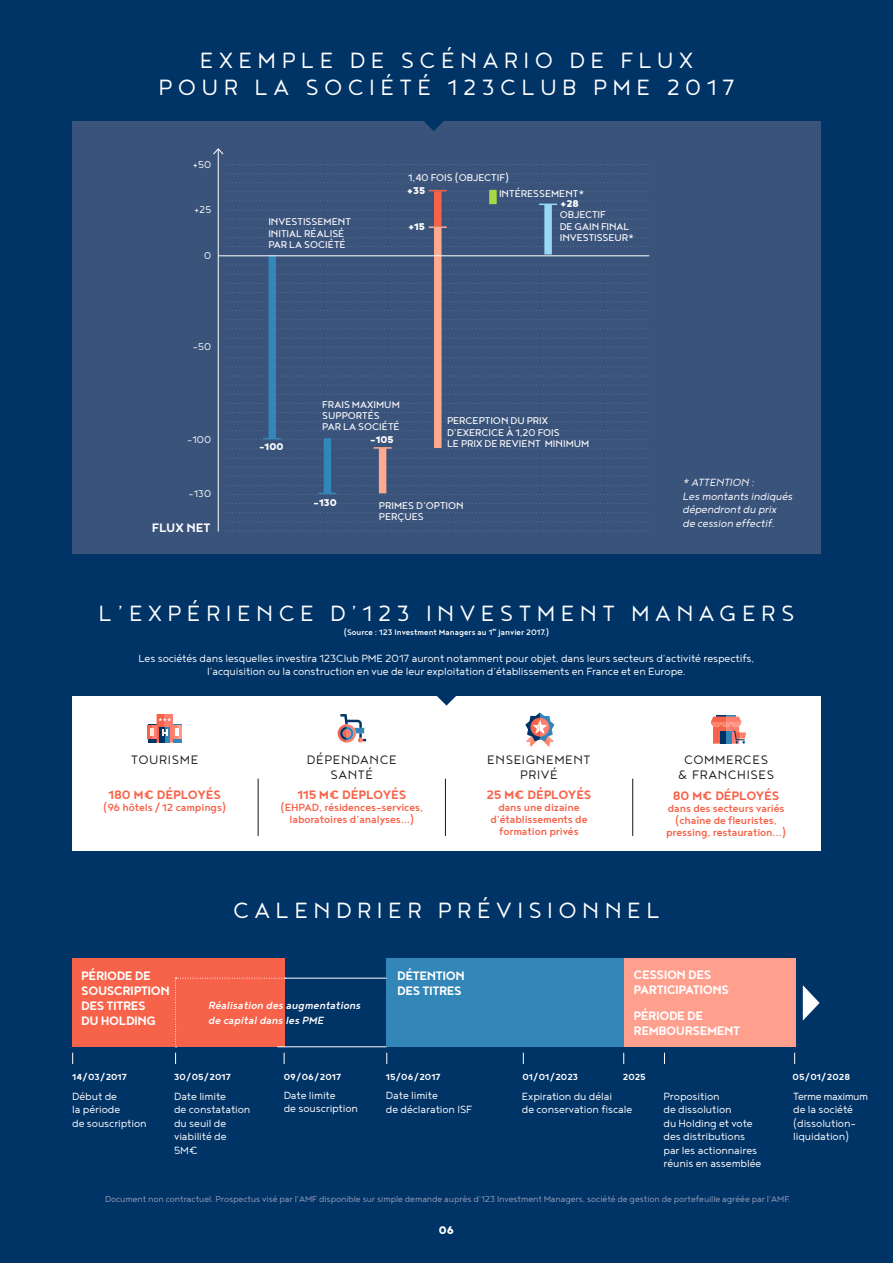
<style>
.page{position:relative;width:893px;height:1263px;background:#036}
.page>*{position:absolute;margin:0;border:0;box-sizing:border-box;transform-origin:0 0}
.t1{font:300 27px/27px "Noyh";letter-spacing:.2em;color:#fff;text-align:center}
.t2{font:700 15px/15px "Noyh";letter-spacing:-.03em;color:#fff}
.t3{font:300 15px/15px "Noyh";letter-spacing:.04em;color:#1b1917;text-align:center}
.t4{font:700 15px "Noyh";letter-spacing:-.01em;color:#f7634a}
.t5{font:900 13.5px "Noyh";color:#fff}
.t6{font:300 12.75px/13.5px "Noyh";letter-spacing:-.01em;color:#fff}
.t7{font:12.75px/12px "Noyh";letter-spacing:-.01em;color:#f7634a;text-align:center}
.t8{font:italic 300 12.75px/13.5px "Noyh";letter-spacing:-.01em;color:#fff}
.t9{font:italic 12.75px/15px "Noyh";color:#fff}
.t10{font:12px/11.2px "Noyh";color:#fff}
.t11{font:900 12px "Noyh";color:#fff}
.t12{font:300 12px "Noyh";color:#fff}
.t13{font:700 10.8px "Noyh";color:#fff}
.t14{font:300 10.5px "Noyh";letter-spacing:-.01em;color:#969eb8}
.t15{font:9.75px "Noyh";color:#fff}
</style>
<div class="page">
<div style="left:72px;top:122px;width:749px;height:432px;background:#3a537b"></div>
<div style="left:72px;top:696px;width:749px;height:154px;background:#fff"></div>
<svg style="left:525px;top:713px;width:29px;height:33px"></svg>
<svg style="left:148px;top:714px;width:34px;height:29px"></svg>
<svg style="left:338px;top:714px;width:28px;height:29px"></svg>
<svg style="left:711px;top:715px;width:35px;height:29px"></svg>
<div style="left:72px;top:959px;width:212px;height:88px;background:#f7634a"></div>
<div style="left:386px;top:959px;width:238px;height:88px;background:#3287b8"></div>
<div style="left:624px;top:959px;width:171px;height:88px;background:#ff9f8e"></div>
<svg style="left:803px;top:985px;width:16px;height:36px"></svg>
<svg style="left:225px;top:292px;width:423px;height:1px"></svg>
<svg style="left:226px;top:385px;width:422px;height:1px"></svg>
<svg style="left:225px;top:476px;width:423px;height:1px"></svg>
<svg style="left:225px;top:219px;width:423px;height:1px"></svg>
<svg style="left:225px;top:319px;width:423px;height:1px"></svg>
<svg style="left:225px;top:412px;width:423px;height:1px"></svg>
<svg style="left:225px;top:503px;width:423px;height:1px"></svg>
<svg style="left:225px;top:173px;width:423px;height:1px"></svg>
<svg style="left:225px;top:274px;width:423px;height:1px"></svg>
<svg style="left:226px;top:366px;width:422px;height:1px"></svg>
<svg style="left:229px;top:457px;width:419px;height:2px"></svg>
<svg style="left:226px;top:328px;width:422px;height:1px"></svg>
<svg style="left:225px;top:421px;width:423px;height:1px"></svg>
<svg style="left:225px;top:512px;width:423px;height:1px"></svg>
<svg style="left:225px;top:182px;width:423px;height:1px"></svg>
<svg style="left:225px;top:283px;width:423px;height:1px"></svg>
<svg style="left:229px;top:375px;width:419px;height:2px"></svg>
<svg style="left:225px;top:467px;width:423px;height:1px"></svg>
<svg style="left:225px;top:237px;width:423px;height:1px"></svg>
<svg style="left:229px;top:337px;width:419px;height:2px"></svg>
<svg style="left:225px;top:430px;width:423px;height:1px"></svg>
<svg style="left:225px;top:521px;width:423px;height:1px"></svg>
<svg style="left:225px;top:301px;width:423px;height:1px"></svg>
<svg style="left:225px;top:394px;width:423px;height:1px"></svg>
<svg style="left:225px;top:485px;width:423px;height:1px"></svg>
<svg style="left:225px;top:246px;width:423px;height:1px"></svg>
<svg style="left:226px;top:347px;width:422px;height:1px"></svg>
<svg style="left:226px;top:530px;width:422px;height:1px"></svg>
<svg style="left:225px;top:310px;width:423px;height:1px"></svg>
<svg style="left:225px;top:403px;width:423px;height:1px"></svg>
<svg style="left:225px;top:164px;width:423px;height:1px"></svg>
<svg style="left:226px;top:265px;width:422px;height:1px"></svg>
<svg style="left:225px;top:357px;width:423px;height:1px"></svg>
<hr style="left:218px;top:149px;width:1px;height:382px;background:#fff">
<svg style="left:213px;top:148px;width:11px;height:7px"></svg>
<div style="left:269px;top:255px;width:7px;height:183px;background:#3287b8"></div>
<div style="left:324px;top:438px;width:7px;height:56px;background:#3287b8"></div>
<div style="left:489px;top:190px;width:8px;height:14px;background:#a7d744"></div>
<div style="left:544px;top:204px;width:8px;height:50px;background:#97d9f5"></div>
<div style="left:379px;top:448px;width:7px;height:45px;background:#ffa98f"></div>
<div style="left:434px;top:228px;width:7px;height:220px;background:#ffa98f"></div>
<div style="left:434px;top:191px;width:7px;height:35px;background:#f7634a"></div>
<svg style="left:225px;top:438px;width:423px;height:2px"></svg>
<svg style="left:225px;top:493px;width:423px;height:2px"></svg>
<svg style="left:226px;top:447px;width:422px;height:2px"></svg>
<svg style="left:225px;top:226px;width:423px;height:3px"></svg>
<svg style="left:225px;top:190px;width:423px;height:2px"></svg>
<svg style="left:226px;top:200px;width:422px;height:11px"></svg>
<hr style="left:218px;top:256px;width:431px;height:1px;background:#fff">
<svg style="left:437px;top:696px;width:19px;height:10px"></svg>
<svg style="left:424px;top:121px;width:19px;height:10px"></svg>
<hr style="left:258px;top:779px;width:1px;height:57px;background:#1b1917">
<hr style="left:445px;top:779px;width:1px;height:57px;background:#1b1917">
<hr style="left:632px;top:779px;width:1px;height:57px;background:#1b1917">
<hr style="left:277px;top:1046px;width:109px;height:1px;background:#fff">
<hr style="left:284px;top:978px;width:103px;height:1px;background:#fff">
<svg style="left:175px;top:978px;width:111px;height:69px"></svg>
<h1 class="t1" style="left:159px;top:46px;width:577px">EXEMPLE DE SCÉNARIO DE FLUX<br>POUR LA SOCIÉTÉ 123CLUB PME 2017</h1>
<p class="t12" style="left:193px;top:158px;width:20px">+50</p>
<p class="t12" style="left:194px;top:203px;width:19px">+25</p>
<p class="t12" style="left:204px;top:249px;width:9px">0</p>
<p class="t12" style="left:193px;top:340px;width:20px">-50</p>
<p class="t12" style="left:187px;top:433px;width:25px">-100</p>
<p class="t12" style="left:189px;top:487px;width:24px">-130</p>
<p class="t2" style="left:152px;top:519px;width:60px">FLUX NET</p>
<p class="t10" style="left:408px;top:171px;width:102px">1,40 FOIS (OBJECTIF)</p>
<p class="t10" style="left:268px;top:216px;width:84px">INVESTISSEMENT<br>INITIAL RÉALISÉ<br>PAR LA SOCIÉTÉ</p>
<p class="t11" style="left:407px;top:183px;width:19px">+35</p>
<p class="t11" style="left:408px;top:219px;width:18px">+15</p>
<p class="t10" style="left:499px;top:187px;width:87px">INTÉRESSEMENT*</p>
<p class="t11" style="left:561px;top:196px;width:20px">+28</p>
<p class="t10" style="left:560px;top:209px;width:76px">OBJECTIF<br>DE GAIN FINAL<br>INVESTISSEUR*</p>
<p class="t11" style="left:259px;top:440px;width:26px">-100</p>
<p class="t10" style="left:322px;top:398px;width:79px">FRAIS MAXIMUM<br>SUPPORTÉS<br>PAR LA SOCIÉTÉ</p>
<p class="t11" style="left:370px;top:432px;width:25px">-105</p>
<p class="t10" style="left:447px;top:415px;width:144px">PERCEPTION DU PRIX<br>D’EXERCICE À 1,20 FOIS<br>LE PRIX DE REVIENT MINIMUM</p>
<p class="t11" style="left:314px;top:495px;width:25px">-130</p>
<p class="t10" style="left:379px;top:500px;width:86px">PRIMES D’OPTION<br>PERÇUES</p>
<p class="t8" style="left:682px;top:475px;width:112px">* ATTENTION :<br>Les montants indiqués dépendront du prix<br>de cession effectif.</p>
<h1 class="t1" style="left:99px;top:599px;width:697px">L’EXPÉRIENCE D’123 INVESTMENT MANAGERS</h1>
<p class="t15" style="left:344px;top:626px;width:207px">(Source : 123 Investment Managers au 1<sup>er</sup> janvier 2017.)</p>
<p class="t6" style="left:138px;top:651px;width:617px;text-align:center">Les sociétés dans lesquelles investira 123Club PME 2017 auront notamment pour objet, dans leurs secteurs d’activité respectifs, l’acquisition ou la construction en vue de leur exploitation d’établissements en France et en Europe.</p>
<p class="t3" style="left:131px;top:752px;width:69px">TOURISME</p>
<p class="t3" style="left:307px;top:752px;width:91px">DÉPENDANCE<br>SANTÉ</p>
<p class="t4" style="left:297px;top:786px;width:110px">115 M€ DÉPLOYÉS</p>
<p class="t7" style="left:281px;top:801px;width:144px">(EHPAD, résidences-services, laboratoires d’analyses…)</p>
<p class="t4" style="left:109px;top:786px;width:114px">180 M€ DÉPLOYÉS</p>
<p class="t7" style="left:103px;top:801px;width:125px">(96 hôtels / 12 campings)</p>
<p class="t3" style="left:487px;top:752px;width:105px">ENSEIGNEMENT<br>PRIVÉ</p>
<p class="t4" style="left:486px;top:786px;width:107px">25 M€ DÉPLOYÉS</p>
<p class="t7" style="left:490px;top:801px;width:99px">dans une dizaine d’établissements de formation privés</p>
<p class="t3" style="left:678px;top:752px;width:98px">COMMERCES &amp; FRANCHISES</p>
<p class="t4" style="left:673px;top:786px;width:108px">80 M€ DÉPLOYÉS</p>
<p class="t7" style="left:666px;top:801px;width:122px">dans des secteurs variés (chaîne de fleuristes, pressing, restauration…)</p>
<h1 class="t1" style="left:233px;top:895px;width:428px">CALENDRIER PRÉVISIONNEL</h1>
<p class="t2" style="left:81px;top:968px;width:90px">PÉRIODE DE<br>SOUSCRIPTION<br>DES TITRES<br>DU HOLDING</p>
<p class="t9" style="left:208px;top:998px;width:154px">Réalisation des augmentations de capital dans les PME</p>
<p class="t2" style="left:397px;top:968px;width:69px">DÉTENTION<br>DES TITRES</p>
<p class="t2" style="left:634px;top:966px;width:97px">CESSION DES<br>PARTICIPATIONS</p>
<p class="t2" style="left:634px;top:1007px;width:108px">PÉRIODE DE<br>REMBOURSEMENT</p>
<p class="t13" style="left:72px;top:1071px;width:56px">14/03/2017</p>
<p class="t13" style="left:174px;top:1071px;width:58px">30/05/2017</p>
<p class="t13" style="left:284px;top:1071px;width:59px">09/06/2017</p>
<p class="t13" style="left:386px;top:1071px;width:56px">15/06/2017</p>
<p class="t13" style="left:522px;top:1071px;width:57px">01/01/2023</p>
<p class="t13" style="left:623px;top:1071px;width:24px">2025</p>
<p class="t13" style="left:793px;top:1071px;width:59px">05/01/2028</p>
<p class="t6" style="left:284px;top:1088px;width:76px">Date limite<br>de souscription</p>
<p class="t6" style="left:72px;top:1089px;width:76px">Début de<br>la période<br>de souscription</p>
<p class="t6" style="left:793px;top:1089px;width:77px">Terme maximum de la société (dissolution&shy;liquidation)</p>
<p class="t6" style="left:174px;top:1089px;width:78px">Date limite<br>de constatation du seuil de viabilité de<br>5M€</p>
<p class="t6" style="left:522px;top:1089px;width:112px">Expiration du délai<br>de conservation fiscale</p>
<p class="t6" style="left:386px;top:1088px;width:88px">Date limite<br>de déclaration ISF</p>
<p class="t6" style="left:663px;top:1089px;width:99px">Proposition<br>de dissolution<br>du Holding et vote des distributions par les actionnaires réunis en assemblée</p>
<p class="t14" style="left:105px;top:1193px;width:686px">Document non contractuel. Prospectus visé par l'AMF disponible sur simple demande auprès d’123 Investment Managers, société de gestion de portefeuille agréée par l'AMF.</p>
<p class="t5" style="left:439px;top:1222px;width:17px">06</p>
</div>
